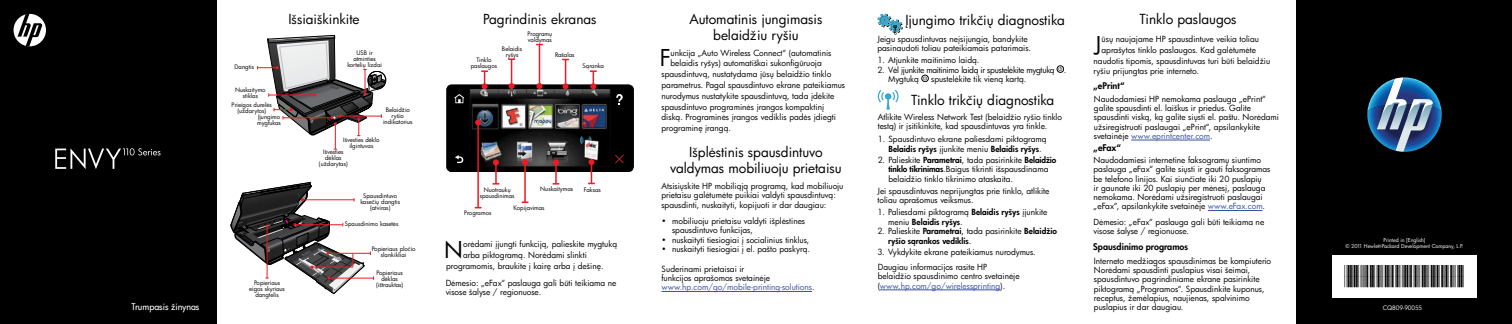
<style>
.page{position:relative;width:1512px;height:324px;background:#fff}
.page>*{position:absolute;margin:0;border:0;box-sizing:border-box;transform-origin:0 0}
.t1{font:22.58px "Futura Bal";color:#000}
.t2{font:22.5px "Futura Bal";color:#000}
.t3{font:13.5px/16.2px "Futura Bal";color:#000;text-align:center}
.t4{font:800 9px "Futura Bal";color:#000}
.t5{font:500 9px "Futura Bal";letter-spacing:-.01em;color:#fff}
.t6{font:8.25px/9.3px "Futura Bal";color:#000}
.t7{font:800 8.25px/9.3px "Futura Bal";color:#000}
.t8{font:8.25px/9.3px "Futura Bal";letter-spacing:-.03em;color:#000}
.t9{font:6px/6px "Futura Bal";color:#000;text-align:center}
.t10{font:6px "HP Futura";letter-spacing:-.015em;color:#fff}
.t11{font:5.25px/6.3px "HP Futura";color:#fff;text-align:center}
.s1{font-family:"HP Futura"}
.s2{color:#3a52a4}
.s3{font-weight:800}
.s4{font-weight:400}
</style>
<div class="page">
<div style="left:0;top:0;width:216px;height:324px;background:#000"></div>
<div style="left:14px;top:14px;width:32px;height:32px;background:#fff;border-radius:50%"></div>
<svg style="left:18px;top:14px;width:25px;height:32px"></svg>
<svg style="left:55px;top:148px;width:106px;height:21px"></svg>
<svg style="left:230px;top:181px;width:144px;height:113px"></svg>
<svg style="left:257px;top:35px;width:129px;height:115px"></svg>
<hr style="left:539px;top:45px;width:1px;height:41px;background:#ed1b23">
<hr style="left:477px;top:122px;width:2px;height:86px;background:#ed1b23">
<hr style="left:524px;top:162px;width:2px;height:40px;background:#ed1b23">
<svg style="left:446px;top:58px;width:188px;height:127px"></svg>
<hr style="left:1131px;top:140px;width:79px;height:1px;background:#3a52a4">
<hr style="left:1208px;top:210px;width:55px;height:1px;background:#3a52a4">
<hr style="left:662px;top:291px;width:150px;height:1px;background:#3a52a4">
<svg style="left:878px;top:90px;width:20px;height:20px"></svg>
<hr style="left:880px;top:290px;width:120px;height:1px;background:#3a52a4">
<div style="left:1057px;top:66px;width:7px;height:7px;border:1px solid #000;border-radius:50%"></div>
<svg style="left:1058px;top:67px;width:4px;height:4px"></svg>
<div style="left:922px;top:75px;width:7px;height:7px;border:1px solid #000;border-radius:50%"></div>
<svg style="left:923px;top:76px;width:4px;height:4px"></svg>
<svg style="left:878px;top:14px;width:25px;height:21px"></svg>
<div style="left:1296px;top:0;width:216px;height:324px;background:#000"></div>
<div style="left:1332px;top:255px;width:145px;height:43px;background:#fff"></div>
<svg style="left:1367px;top:77px;width:75px;height:75px"></svg>
<p class="t5" style="left:131px;top:301px;width:69px">Trumpasis žinynas</p>
<h3 class="t3" style="left:288px;top:11px;width:73px">Išsiaiškinkite</h3>
<p class="t9" style="left:235px;top:64px;width:21px">Dangtis</p>
<p class="t9" style="left:235px;top:87px;width:32px">Nuskaitymo stiklas</p>
<p class="t9" style="left:232px;top:101px;width:42px">Prieigos durelės (uždarytos)</p>
<p class="t9" style="left:257px;top:114px;width:25px;text-align:left">Įjungimo mygtukas</p>
<p class="t9" style="left:347px;top:50px;width:36px">USB ir atminties kortelių lizdai</p>
<p class="t9" style="left:383px;top:106px;width:31px">Belaidžio ryšio indikatorius</p>
<p class="t9" style="left:343px;top:136px;width:38px">Išvesties dėklo ilgintuvas</p>
<p class="t9" style="left:319px;top:149px;width:30px">Išvesties dėklas (uždarytas)</p>
<p class="t9" style="left:360px;top:193px;width:41px">Spausdintuvo kasečių dangtis (atviras)</p>
<p class="t9" style="left:372px;top:246px;width:45px">Popieriaus pločio slankikliai</p>
<p class="t9" style="left:345px;top:221px;width:55px">Spausdinimo kasetės</p>
<p class="t9" style="left:249px;top:280px;width:37px">Popieriaus eigos skyriaus dangtelis</p>
<p class="t9" style="left:376px;top:270px;width:29px">Popieriaus dėklas (ištrauktas)</p>
<h3 class="t3" style="left:483px;top:11px;width:115px">Pagrindinis ekranas</h3>
<p class="t9" style="left:528px;top:31px;width:26px;text-align:left">Programų valdymas</p>
<p class="t9" style="left:502px;top:45px;width:22px">Belaidis ryšys</p>
<p class="t9" style="left:555px;top:52px;width:21px">Rašalas</p>
<p class="t9" style="left:471px;top:57px;width:28px">Tinklo paslaugos</p>
<p class="t9" style="left:583px;top:63px;width:23px">Sąranka</p>
<p class="t9" style="left:540px;top:186px;width:34px">Nuskaitymas</p>
<p class="t9" style="left:584px;top:186px;width:19px">Faksas</p>
<p class="t9" style="left:480px;top:187px;width:36px">Nuotraukų spausdinimas</p>
<p class="t9" style="left:514px;top:205px;width:33px">Kopijavimas</p>
<p class="t9" style="left:464px;top:210px;width:29px">Programos</p>
<h1 class="t1" style="left:444px;top:234px;width:20px">N</h1>
<p class="t6" style="left:463px;top:239px;width:155px">orėdami įjungti funkciją, palieskite mygtuką</p>
<p class="t6" style="left:463px;top:250px;width:125px">arba piktogramą. Norėdami slinkti</p>
<p class="t6" style="left:446px;top:261px;width:159px">programomis, braukite į kairę arba į dešinę.</p>
<p class="t6" style="left:446px;top:278px;width:172px">Dėmesio: „eFax“ paslauga gali būti teikiama ne visose šalyse / regionuose.</p>
<h3 class="t3" style="left:690px;top:11px;width:134px">Automatinis jungimasis belaidžiu ryšiu</h3>
<h1 class="t1" style="left:660px;top:43px;width:12px">F</h1>
<p class="t6" style="left:671px;top:48px;width:162px">unkcija „Auto Wireless Connect“ (automatinis</p>
<p class="t6" style="left:671px;top:59px;width:153px">belaidis ryšys) automatiškai sukonfigūruoja</p>
<p class="t6" style="left:662px;top:69px;width:171px">spausdintuvą, nustatydama jūsų belaidžio tinklo</p>
<p class="t6" style="left:662px;top:80px;width:185px">parametrus. Pagal spausdintuvo ekrane pateikiamus</p>
<p class="t6" style="left:662px;top:91px;width:174px">nurodymus nustatykite spausdintuvą, tada įdėkite</p>
<p class="t6" style="left:662px;top:102px;width:164px">spausdintuvo programinės įrangos kompaktinį</p>
<p class="t6" style="left:662px;top:113px;width:176px">diską. Programinės įrangos vediklis padės įdiegti</p>
<p class="t6" style="left:662px;top:123px;width:71px">programinę įrangą.</p>
<h3 class="t3" style="left:670px;top:144px;width:173px">Išplėstinis spausdintuvo valdymas mobiliuoju prietaisu</h3>
<p class="t6" style="left:661px;top:181px;width:184px">Atsisiųskite HP mobiliąją programą, kad mobiliuoju prietaisu galėtumėte puikiai valdyti spausdintuvą: spausdinti, nuskaityti, kopijuoti ir dar daugiau:</p>
<p class="t6" style="left:672px;top:216px;width:135px;text-indent:-11px"><span class="s1">•</span> mobiliuoju prietaisu valdyti išplėstines spausdintuvo funkcijas,</p>
<p class="t6" style="left:661px;top:235px;width:149px">• nuskaityti tiesiogiai į socialinius tinklus,</p>
<p class="t6" style="left:661px;top:244px;width:150px">• nuskaityti tiesiogiai į el. pašto paskyrą.</p>
<p class="t6" style="left:662px;top:264px;width:155px">Suderinami prietaisai ir<br>funkcijos aprašomos svetainėje <span class="s2">www.hp.com/go/mobile-printing-solutions</span>.</p>
<h3 class="t3" style="left:905px;top:12px;width:161px">Įjungimo trikčių diagnostika</h3>
<p class="t6" style="left:878px;top:34px;width:155px">Jeigu spausdintuvas neįsijungia, bandykite pasinaudoti toliau pateikiamais patarimais.</p>
<p class="t6" style="left:878px;top:56px;width:103px">1. Atjunkite maitinimo laidą.</p>
<p class="t8" style="left:888px;top:65px;width:180px;text-indent:-11px">2. Vėl įjunkite maitinimo laidą ir spustelėkite mygtuką .<br>Mygtuką</p>
<p class="t6" style="left:931px;top:74px;width:97px">spustelėkite tik vieną kartą.</p>
<h3 class="t3" style="left:911px;top:91px;width:145px">Tinklo trikčių diagnostika</h3>
<p class="t6" style="left:878px;top:112px;width:186px">Atlikite Wireless Network Test (belaidžio ryšio tinklo testą) ir įsitikinkite, kad spausdintuvas yra tinkle.</p>
<p class="t6" style="left:888px;top:134px;width:160px;text-indent:-11px">1. Spausdintuvo ekrane paliesdami piktogramą<br><span class="s3">Belaidis ryšys</span> įjunkite meniu <span class="s3">Belaidis ryšys</span>.</p>
<p class="t6" style="left:888px;top:155px;width:169px;text-indent:-11px">2. Palieskite <span class="s3">Parametrai</span>, tada pasirinkite <span class="s3">Belaidžio tinklo tikrinimas</span>.Baigus tikrinti išspausdinama belaidžio tinklo tikrinimo ataskaita.</p>
<p class="t6" style="left:878px;top:186px;width:173px">Jei spausdintuvas neprijungtas prie tinklo, atlikite toliau aprašomus veiksmus.</p>
<p class="t6" style="left:888px;top:208px;width:161px;text-indent:-11px">1. Paliesdami piktogramą <span class="s3">Belaidis ryšys</span> įjunkite meniu <span class="s3">Belaidis ryšys</span>.</p>
<p class="t7" style="left:888px;top:227px;width:170px;text-indent:-11px"><span class="s4">2. Palieskite</span> Parametrai<span class="s4">, tada pasirinkite</span> Belaidžio ryšio sąrankos vediklis<span class="s4">.</span></p>
<p class="t6" style="left:877px;top:245px;width:160px;line-height:15px">3. Vykdykite ekrane pateikiamus nurodymus.<br>Daugiau informacijos rasite HP</p>
<p class="t6" style="left:878px;top:272px;width:143px">belaidžio spausdinimo centro svetainėje (<span class="s2">www.hp.com/go/wirelessprinting</span>).</p>
<h3 class="t3" style="left:1140px;top:11px;width:99px">Tinklo paslaugos</h3>
<h2 class="t2" style="left:1095px;top:29px;width:9px">J</h2>
<p class="t6" style="left:1102px;top:34px;width:159px">ūsų naujajame HP spausdintuve veikia toliau</p>
<p class="t6" style="left:1102px;top:45px;width:156px">aprašytos tinklo paslaugos. Kad galėtumėte</p>
<p class="t6" style="left:1094px;top:56px;width:178px">naudotis tipomis, spausdintuvas turi būti belaidžiu</p>
<p class="t6" style="left:1094px;top:67px;width:107px">ryšiu prijungtas prie interneto.</p>
<p class="t6" style="left:1094px;top:94px;width:187px">Naudodamiesi HP nemokama paslauga „ePrint“ galite spausdinti el. laiškus ir priedus. Galite spausdinti viską, ką galite siųsti el. paštu. Norėdami užsiregistruoti paslaugai „ePrint“, apsilankykite svetainėje <span class="s2">www.eprintcenter.com</span>.</p>
<p class="t4" style="left:1093px;top:80px;width:33px">„ePrint“</p>
<p class="t4" style="left:1094px;top:142px;width:29px">„eFax“</p>
<p class="t6" style="left:1094px;top:155px;width:179px">Naudodamiesi internetine faksogramų siuntimo paslauga „eFax“ galite siųsti ir gauti faksogramas be telefono linijos. Kai siunčiate iki 20 puslapių<br>ir gaunate iki 20 puslapių per mėnesį, paslauga nemokama. Norėdami užsiregistruoti paslaugai „eFax“, apsilankykite svetainėje <span class="s2">www.eFax.com</span>.</p>
<p class="t6" style="left:1093px;top:217px;width:172px">Dėmesio: „eFax“ paslauga gali būti teikiama ne visose šalyse / regionuose.</p>
<p class="t4" style="left:1093px;top:241px;width:96px">Spausdinimo programos</p>
<p class="t6" style="left:1094px;top:256px;width:179px">Interneto medžiagos spausdinimas be kompiuterio Norėdami spausdinti puslapius visai šeimai, spausdintuvo pagrindiniame ekrane pasirinkite piktogramą „Programos“. Spausdinkite kuponus, receptus, žemėlapius, naujienas, spalvinimo puslapius ir dar daugiau.</p>
<p class="t11" style="left:1345px;top:236px;width:120px">Printed in [English]<br>© 2011 Hewlett-Packard Development Company, L.P.</p>
<p class="t10" style="left:1383px;top:304px;width:41px">CQ809-90055</p>
</div>
